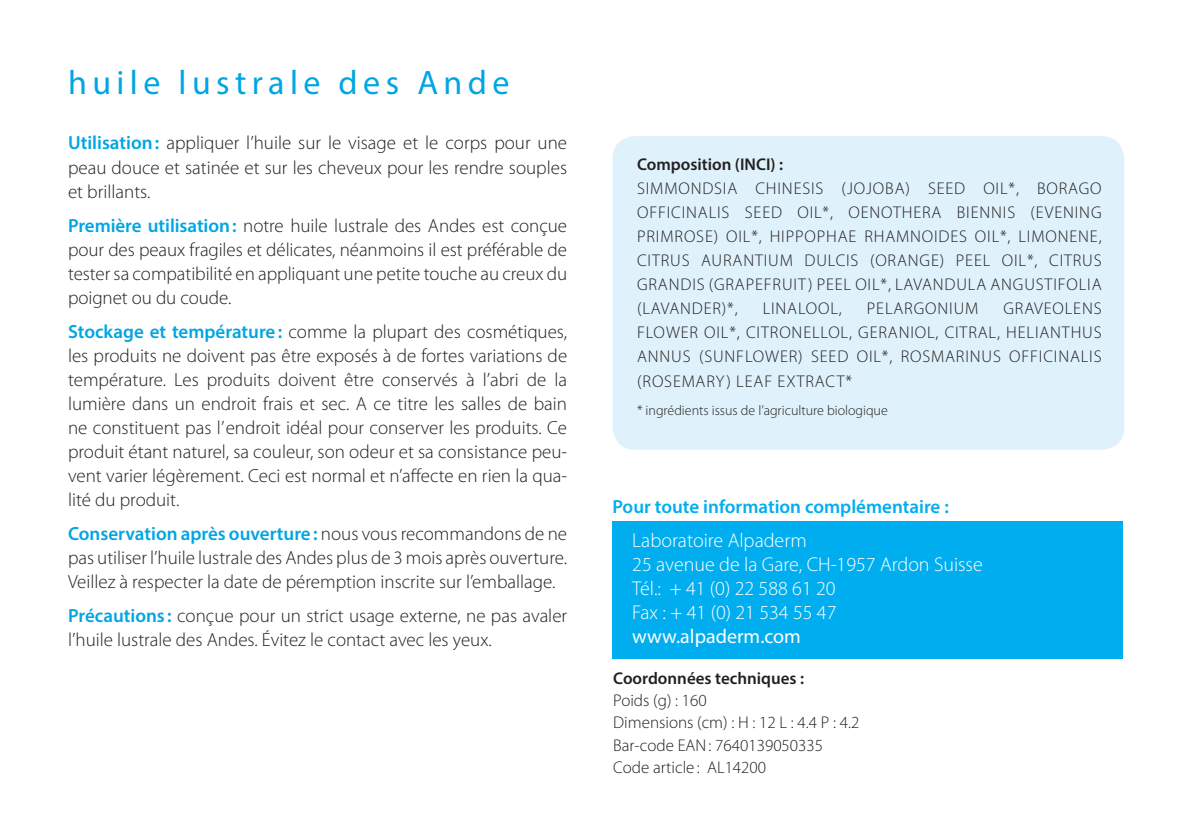
<style>
.page{position:relative;width:1191px;height:840px;background:#fff}
.page>*{position:absolute;margin:0;border:0;box-sizing:border-box;transform-origin:0 0}
.t1{font:34px "Myriad Pro";letter-spacing:.16em;color:#00a5e3}
.t2{font:300 20px/24px "Myriad Pro";color:#fff}
.t3{font:20px "Myriad Pro";color:#fff}
.t4{font:300 19px/24px "Myriad Pro";color:#231f20;text-align:justify}
.t5{font:600 19px "Myriad Pro";color:#00aeef}
.t6{font:300 17px/24px "Myriad Pro";letter-spacing:.05em;color:#231f20;text-align:justify}
.t7{font:300 17px/22px "Myriad Pro";color:#231f20}
.t8{font:600 17px "Myriad Pro";color:#231f20}
.t9{font:300 14px "Myriad Pro";color:#231f20}
.s1{font-weight:600;color:#00a5e3}
</style>
<div class="page">
<div style="left:612px;top:136px;width:512px;height:313px;background:#dff1fa;border-radius:23px"></div>
<div style="left:612px;top:521px;width:511px;height:137px;background:#00aeef"></div>
<h1 class="t1" style="left:68px;top:61px;width:443px">huile lustrale des Ande</h1>
<p class="t4" style="left:68px;top:131px;width:500px"><span class="s1">Utilisation:</span> appliquer l’huile sur le visage et le corps pour une peau douce et satinée et sur les cheveux pour les rendre souples et brillants.</p>
<p class="t4" style="left:68px;top:213px;width:500px"><span class="s1">Première utilisation:</span> notre huile lustrale des Andes est conçue pour des peaux fragiles et délicates, néanmoins il est préférable de tester sa compatibilité en appliquant une petite touche au creux du poignet ou du coude.</p>
<p class="t4" style="left:68px;top:319px;width:500px"><span class="s1">Stockage et température:</span> comme la plupart des cosmétiques, les produits ne doivent pas être exposés à de fortes variations de température. Les produits doivent être conservés à l’abri de la lumière dans un endroit frais et sec. A ce titre les salles de bain ne constituent pas l’endroit idéal pour conserver les produits. Ce produit étant naturel, sa couleur, son odeur et sa consistance peu&shy;vent varier légèrement. Ceci est normal et n’affecte en rien la qua&shy;lité du produit.</p>
<p class="t4" style="left:68px;top:521px;width:500px"><span class="s1">Conservation après ouverture:</span> nous vous recommandons de ne pas utiliser l’huile lustrale des Andes plus de 3 mois après ouverture.<br>Veillez à respecter la date de péremption inscrite sur l’emballage.</p>
<p class="t4" style="left:68px;top:603px;width:500px"><span class="s1">Précautions :</span> conçue pour un strict usage externe, ne pas avaler l’huile lustrale des Andes. Évitez le contact avec les yeux.</p>
<p class="t8" style="left:637px;top:154px;width:148px">Composition (INCI) :</p>
<p class="t6" style="left:637px;top:177px;width:466px">SIMMONDSIA CHINESIS (JOJOBA) SEED OIL*, BORAGO OFFICINALIS SEED OIL*, OENOTHERA BIENNIS (EVENING PRIMROSE) OIL*, HIPPOPHAE RHAMNOIDES OIL*, LIMONENE, CITRUS AURANTIUM DULCIS (ORANGE) PEEL OIL*, CITRUS GRANDIS (GRAPEFRUIT) PEEL OIL*, LAVANDULA ANGUSTIFOLIA (LAVANDER)*,</p>
<p class="t6" style="left:637px;top:297px;width:466px;text-indent:366px">GRAVEOLENS FLOWER OIL*, CITRONELLOL, GERANIOL, CITRAL, HELIANTHUS ANNUS (SUNFLOWER) SEED OIL*, ROSMARINUS OFFICINALIS (ROSEMARY) LEAF EXTRACT*</p>
<p class="t9" style="left:637px;top:402px;width:252px">* ingrédients issus de l’agriculture biologique</p>
<p class="t6" style="left:762px;top:297px;width:81px">LINALOOL,</p>
<p class="t6" style="left:867px;top:297px;width:113px">PELARGONIUM</p>
<p class="t5" style="left:612px;top:494px;width:338px">Pour toute information complémentaire :</p>
<p class="t2" style="left:632px;top:528px;width:352px">Laboratoire Alpaderm<br>25 avenue de la Gare, CH-1957 Ardon Suisse<br>Tél.: + 41 (0) 22 588 61 20<br>Fax : + 41 (0) 21 534 55 47</p>
<p class="t3" style="left:632px;top:623px;width:170px">www.alpaderm.com</p>
<p class="t8" style="left:613px;top:667px;width:192px">Coordonnées techniques :</p>
<p class="t7" style="left:613px;top:689px;width:248px">Poids (g) : 160<br>Dimensions (cm) : H : 12 L : 4.4 P : 4.2<br>Bar-code EAN: 7640139050335<br>Code article : AL14200</p>
</div>
